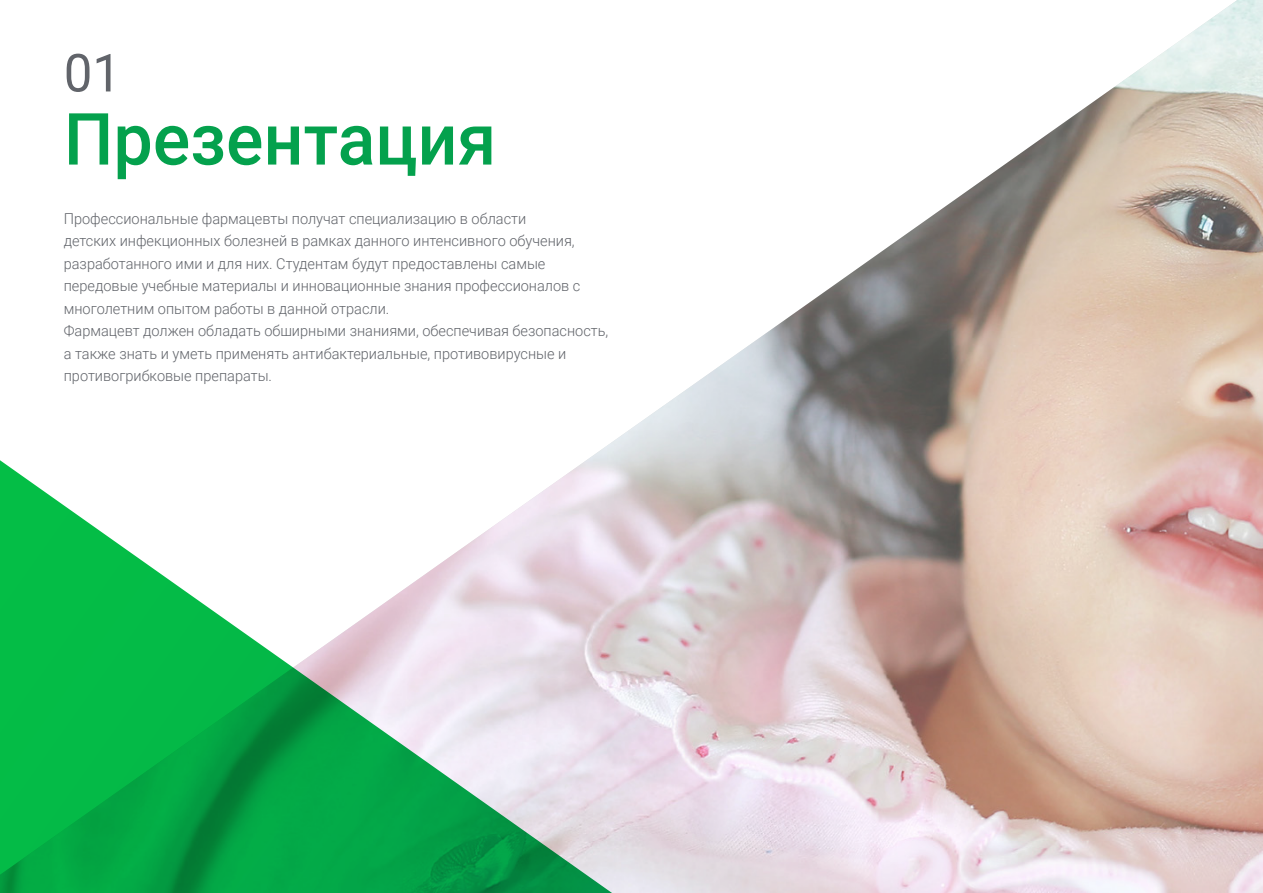
<style>
.page{position:relative;width:1263px;height:893px;background:#fff}
.page>*{position:absolute;margin:0;border:0;box-sizing:border-box;transform-origin:0 0}
.t1{font:500 72px "Roboto";color:#04a14d}
.t2{font:52.5px "Roboto";color:#61646a}
.t3{font:300 15px/22.5px "Roboto";color:#61646a}
</style>
<div class="page">
<img style="left:607px;top:0;width:656px;height:893px">
<svg style="left:0;top:446px;width:642px;height:447px"></svg>
<h2 class="t2" style="left:64px;top:36px;width:59px">01</h2>
<h1 class="t1" style="left:64px;top:89px;width:434px">Презентация</h1>
<p class="t3" style="left:64px;top:207px;width:546px">Профессиональные фармацевты получат специализацию в области<br>детских инфекционных болезней в рамках данного интенсивного обучения, разработанного ими и для них. Студентам будут предоставлены самые передовые учебные материалы и инновационные знания профессионалов с многолетним опытом работы в данной отрасли.<br>Фармацевт должен обладать обширными знаниями, обеспечивая безопасность, а также знать и уметь применять антибактериальные, противовирусные и противогрибковые препараты.</p>
</div>
